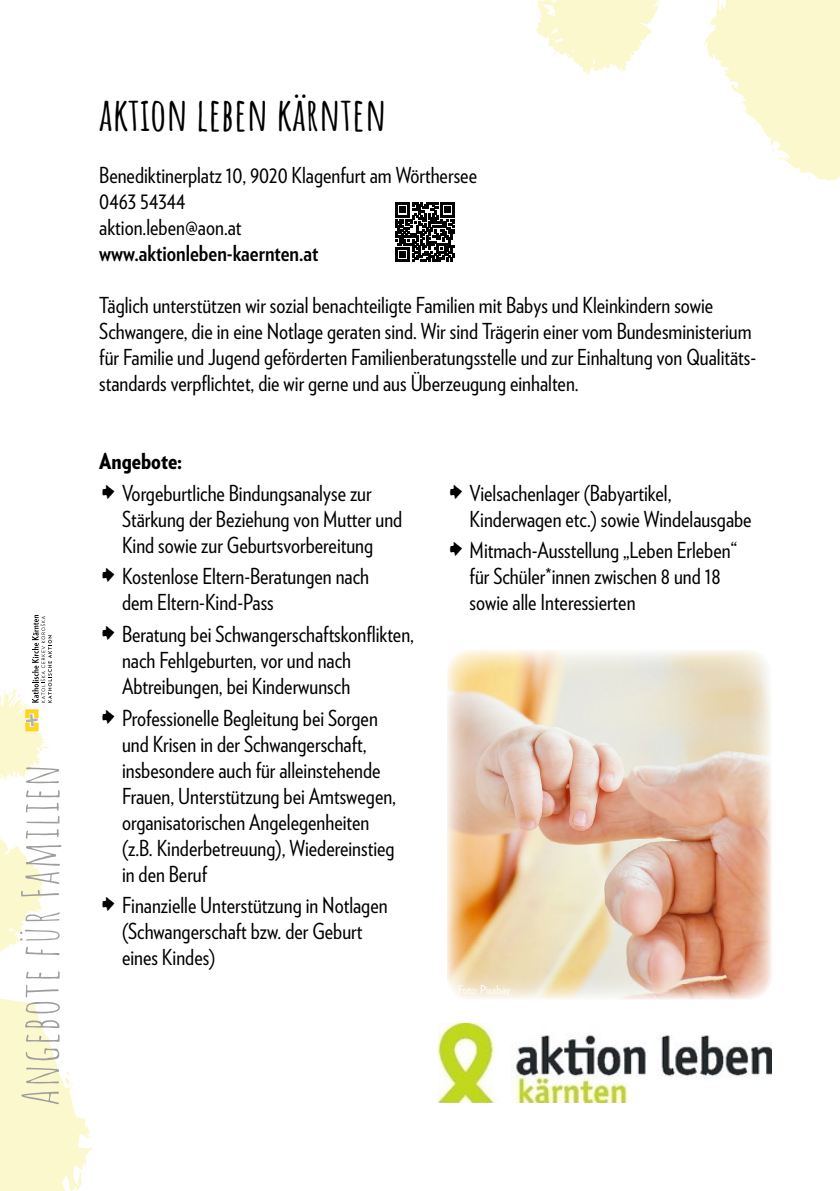
<style>
.page{position:relative;width:840px;height:1191px;background:#fff}
.page>*{position:absolute;margin:0;border:0;box-sizing:border-box;transform-origin:0 0}
.t1{font:50px "Amatic SC";letter-spacing:.02em;color:#9d9d9c}
.t2{font:700 45px "Amatic SC";color:#000}
.t3{font:22px/26px "Verlag Condensed";color:#000}
.t4{font:700 22px "Verlag Condensed";color:#000}
.t5{font:12px "Verlag Condensed";color:#fff}
.s1{font-weight:900}
.s2{font-family:"Lullabies Extras";font-size:28px}
</style>
<div class="page">
<svg style="left:704px;top:0;width:135px;height:181px"></svg>
<svg style="left:536px;top:0;width:124px;height:76px"></svg>
<svg style="left:0;top:838px;width:93px;height:353px"></svg>
<svg style="left:0;top:615px;width:52px;height:166px"></svg>
<svg style="left:395px;top:203px;width:59px;height:59px"></svg>
<img style="left:438px;top:1023px;width:333px;height:79px">
<img style="left:447px;top:650px;width:324px;height:349px">
<h1 class="t1" style="left:4px;top:1106px;width:343px;rotate:-90deg">Angebote für Familien</h1>
<h2 class="t2" style="left:99px;top:80px;width:289px">AKTION LEBEN KÄRNTEN</h2>
<p class="t3" style="left:99px;top:161px;width:379px">Benediktinerplatz 10, 9020 Klagenfurt am Wörthersee<br>0463 54344<br>aktion.leben@aon.at</p>
<p class="t4" style="left:99px;top:237px;width:220px">www.aktionleben-kaernten.at</p>
<p class="t3" style="left:99px;top:291px;width:658px">Täglich unterstützen wir sozial benachteiligte Familien mit Babys und Kleinkindern sowie Schwangere, die in eine Notlage geraten sind. Wir sind Trägerin einer vom Bundesministerium für Familie und Jugend geförderten Familienberatungsstelle und zur Einhaltung von Qualitäts&shy;standards verpflichtet, die wir gerne und aus Überzeugung einhalten.</p>
<p class="t3" style="left:99px;top:444px;width:274px;line-height:31.6px"><span class="s1">Angebote:<br></span><span class="s2">z</span> Vorgeburtliche Bindungsanalyse zur</p>
<p class="t3" style="left:122px;top:505px;width:281px">Stärkung der Beziehung von Mutter und<br>Kind sowie zur Geburtsvorbereitung</p>
<p class="t3" style="left:122px;top:562px;width:248px;text-indent:-23px"><span class="s2">z</span> Kostenlose Eltern-Beratungen nach dem Eltern-Kind-Pass</p>
<p class="t3" style="left:122px;top:620px;width:293px;text-indent:-23px"><span class="s2">z</span> Beratung bei Schwangerschaftskonflikten, nach Fehlgeburten, vor und nach<br>Abtreibungen, bei Kinderwunsch</p>
<p class="t3" style="left:122px;top:704px;width:275px;text-indent:-23px"><span class="s2">z</span> Professionelle Begleitung bei Sorgen und Krisen in der Schwangerschaft, insbesondere auch für alleinstehende Frauen, Unterstützung bei Amtswegen, organisatorischen Angelegenheiten (z.B. Kinderbetreuung), Wiedereinstieg in den Beruf</p>
<p class="t3" style="left:122px;top:891px;width:267px;text-indent:-23px"><span class="s2">z</span> Finanzielle Unterstützung in Notlagen (Schwangerschaft bzw. der Geburt eines Kindes)</p>
<p class="t3" style="left:469px;top:479px;width:283px;text-indent:-23px"><span class="s2">z</span> Vielsachenlager (Babyartikel,<br>Kinderwagen etc.) sowie Windelausgabe</p>
<p class="t3" style="left:469px;top:536px;width:269px;text-indent:-23px"><span class="s2">z</span> Mitmach-Ausstellung „Leben Erleben“ für Schüler*innen zwischen 8 und 18 sowie alle Interessierten</p>
<p class="t5" style="left:458px;top:980px;width:53px">Foto: Pixabay</p>
</div>
